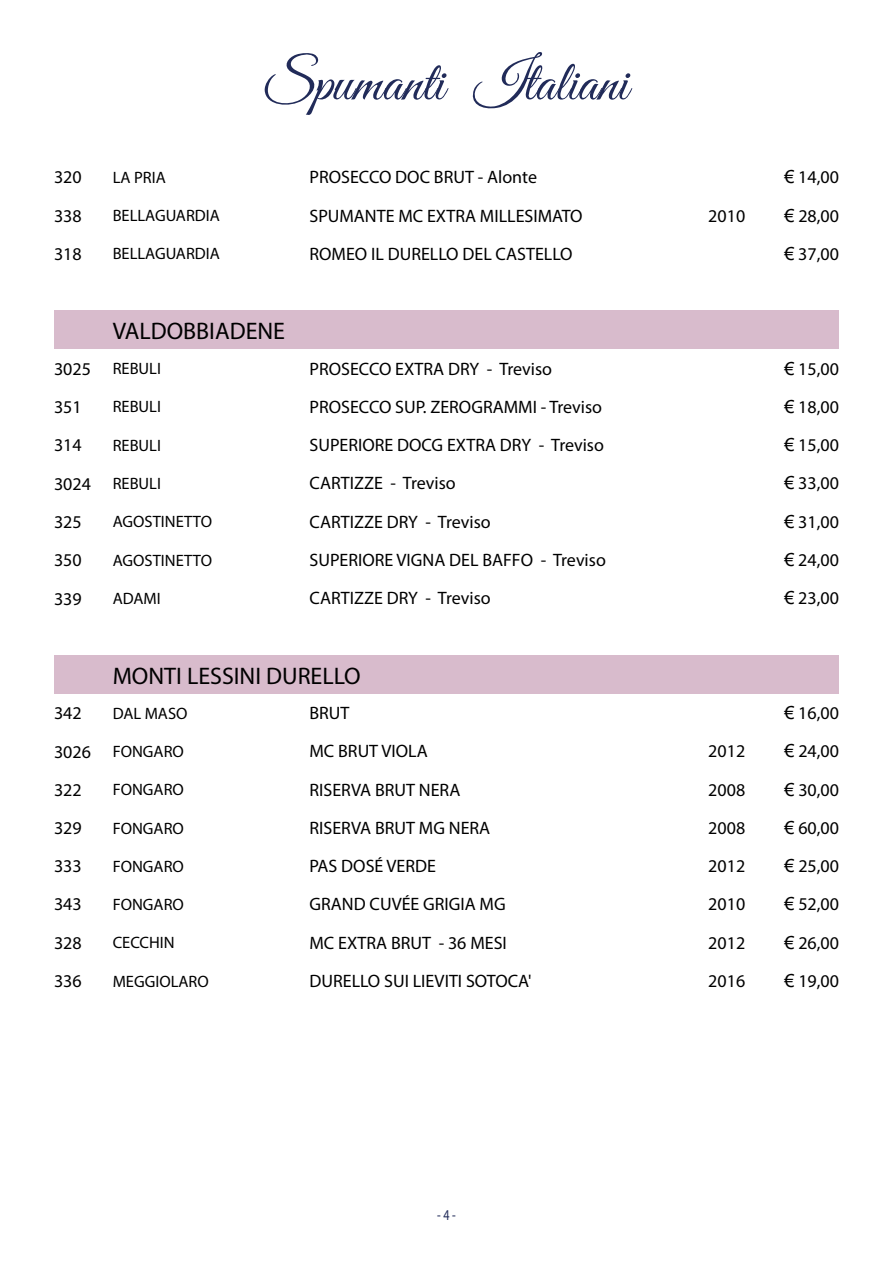
<style>
.page{position:relative;width:893px;height:1263px;background:#fff}
.page>*{position:absolute;margin:0;border:0;box-sizing:border-box;transform-origin:0 0}
.t1{font:57px "Great Vibes";letter-spacing:.005em;color:#212b59}
.t2{font:24px "Myriad Pro";color:#000}
.t3{font:18px "Myriad Pro";color:#000}
.t4{font:16.5px "Myriad Pro";color:#000}
.t5{font:15px "Myriad Pro";color:#212b59;scale:.8 1}
.s1{font-family:"Arial"}
.s2{font-size:18px}
</style>
<div class="page">
<div style="left:54px;top:310px;width:785px;height:39px;background:#d8bbcc"></div>
<div style="left:54px;top:655px;width:785px;height:38px;background:#d8bbcc"></div>
<h1 class="t1" style="left:265px;top:51px;width:365px">Spumanti Italiani</h1>
<p class="t3" style="left:54px;top:166px;width:29px">320</p>
<p class="t4" style="left:113px;top:167px;width:55px">LA PRIA</p>
<p class="t3" style="left:309px;top:166px;width:229px">PROSECCO DOC BRUT - Alonte</p>
<p class="t3" style="left:784px;top:166px;width:56px"><span class="s1">€</span> 14,00</p>
<p class="t3" style="left:54px;top:205px;width:29px">338</p>
<p class="t4" style="left:113px;top:205px;width:109px">BELLAGUARDIA</p>
<p class="t3" style="left:309px;top:204px;width:275px">SPUMANTE MC EXTRA MILLESIMATO</p>
<p class="t3" style="left:708px;top:205px;width:38px">2010</p>
<p class="t3" style="left:784px;top:204px;width:56px"><span class="s1">€</span> 28,00</p>
<p class="t3" style="left:54px;top:243px;width:29px">318</p>
<p class="t4" style="left:113px;top:244px;width:109px">BELLAGUARDIA</p>
<p class="t3" style="left:309px;top:243px;width:265px">ROMEO IL DURELLO DEL CASTELLO</p>
<p class="t3" style="left:784px;top:243px;width:56px"><span class="s1">€</span> 37,00</p>
<h2 class="t2" style="left:113px;top:316px;width:174px">VALDOBBIADENE</h2>
<p class="t4" style="left:54px;top:359px;width:109px"><span class="s2">3025</span> REBULI</p>
<p class="t3" style="left:309px;top:357px;width:244px">PROSECCO EXTRA DRY - Treviso</p>
<p class="t3" style="left:784px;top:357px;width:56px"><span class="s1">€</span> 15,00</p>
<p class="t3" style="left:54px;top:396px;width:29px">351</p>
<p class="t4" style="left:113px;top:397px;width:50px">REBULI</p>
<p class="t3" style="left:309px;top:396px;width:294px">PROSECCO SUP. ZEROGRAMMI - Treviso</p>
<p class="t3" style="left:784px;top:396px;width:56px"><span class="s1">€</span> 18,00</p>
<p class="t3" style="left:54px;top:434px;width:29px">314</p>
<p class="t4" style="left:113px;top:435px;width:50px">REBULI</p>
<p class="t3" style="left:309px;top:434px;width:296px">SUPERIORE DOCG EXTRA DRY - Treviso</p>
<p class="t3" style="left:784px;top:434px;width:56px"><span class="s1">€</span> 15,00</p>
<p class="t4" style="left:54px;top:473px;width:109px"><span class="s2">3024</span> REBULI</p>
<p class="t3" style="left:309px;top:472px;width:148px">CARTIZZE - Treviso</p>
<p class="t3" style="left:784px;top:472px;width:56px"><span class="s1">€</span> 33,00</p>
<p class="t3" style="left:54px;top:511px;width:29px">325</p>
<p class="t4" style="left:113px;top:512px;width:101px">AGOSTINETTO</p>
<p class="t3" style="left:309px;top:510px;width:183px">CARTIZZE DRY - Treviso</p>
<p class="t3" style="left:784px;top:510px;width:56px"><span class="s1">€</span> 31,00</p>
<p class="t3" style="left:54px;top:549px;width:29px">350</p>
<p class="t4" style="left:113px;top:550px;width:101px">AGOSTINETTO</p>
<p class="t3" style="left:309px;top:549px;width:298px">SUPERIORE VIGNA DEL BAFFO - Treviso</p>
<p class="t3" style="left:784px;top:549px;width:56px"><span class="s1">€</span> 24,00</p>
<p class="t3" style="left:54px;top:587px;width:29px">339</p>
<p class="t4" style="left:113px;top:588px;width:50px">ADAMI</p>
<p class="t3" style="left:309px;top:587px;width:183px">CARTIZZE DRY - Treviso</p>
<p class="t3" style="left:784px;top:587px;width:56px"><span class="s1">€</span> 23,00</p>
<h2 class="t2" style="left:113px;top:661px;width:250px">MONTI LESSINI DURELLO</h2>
<p class="t3" style="left:54px;top:702px;width:29px">342</p>
<p class="t4" style="left:113px;top:703px;width:76px">DAL MASO</p>
<p class="t3" style="left:309px;top:702px;width:42px">BRUT</p>
<p class="t3" style="left:784px;top:702px;width:56px"><span class="s1">€</span> 16,00</p>
<p class="t4" style="left:54px;top:741px;width:131px"><span class="s2">3026</span> FONGARO</p>
<p class="t3" style="left:309px;top:740px;width:120px">MC BRUT VIOLA</p>
<p class="t3" style="left:708px;top:740px;width:38px">2012</p>
<p class="t3" style="left:784px;top:740px;width:56px"><span class="s1">€</span> 24,00</p>
<p class="t3" style="left:54px;top:779px;width:29px">322</p>
<p class="t4" style="left:113px;top:779px;width:73px">FONGARO</p>
<p class="t3" style="left:309px;top:778px;width:152px">RISERVA BRUT NERA</p>
<p class="t3" style="left:708px;top:779px;width:38px">2008</p>
<p class="t3" style="left:784px;top:778px;width:56px"><span class="s1">€</span> 30,00</p>
<p class="t3" style="left:54px;top:817px;width:29px">329</p>
<p class="t4" style="left:113px;top:818px;width:73px">FONGARO</p>
<p class="t3" style="left:309px;top:817px;width:182px">RISERVA BRUT MG NERA</p>
<p class="t3" style="left:708px;top:817px;width:38px">2008</p>
<p class="t3" style="left:784px;top:817px;width:56px"><span class="s1">€</span> 60,00</p>
<p class="t3" style="left:54px;top:855px;width:29px">333</p>
<p class="t4" style="left:113px;top:856px;width:73px">FONGARO</p>
<p class="t3" style="left:309px;top:855px;width:128px">PAS DOSÉ VERDE</p>
<p class="t3" style="left:708px;top:855px;width:38px">2012</p>
<p class="t3" style="left:784px;top:855px;width:56px"><span class="s1">€</span> 25,00</p>
<p class="t3" style="left:54px;top:893px;width:29px">343</p>
<p class="t4" style="left:113px;top:894px;width:73px">FONGARO</p>
<p class="t3" style="left:309px;top:893px;width:198px">GRAND CUVÉE GRIGIA MG</p>
<p class="t3" style="left:708px;top:893px;width:38px">2010</p>
<p class="t3" style="left:784px;top:893px;width:56px"><span class="s1">€</span> 52,00</p>
<p class="t3" style="left:54px;top:932px;width:29px">328</p>
<p class="t4" style="left:113px;top:933px;width:64px">CECCHIN</p>
<p class="t3" style="left:309px;top:931px;width:199px">MC EXTRA BRUT - 36 MESI</p>
<p class="t3" style="left:708px;top:932px;width:38px">2012</p>
<p class="t3" style="left:784px;top:931px;width:56px"><span class="s1">€</span> 26,00</p>
<p class="t3" style="left:54px;top:970px;width:29px">336</p>
<p class="t4" style="left:113px;top:971px;width:98px">MEGGIOLARO</p>
<p class="t3" style="left:309px;top:970px;width:224px">DURELLO SUI LIEVITI SOTOCA'</p>
<p class="t3" style="left:708px;top:970px;width:38px">2016</p>
<p class="t3" style="left:784px;top:970px;width:56px"><span class="s1">€</span> 19,00</p>
<p class="t5" style="left:437px;top:1205px;width:25px">- 4 -</p>
</div>
